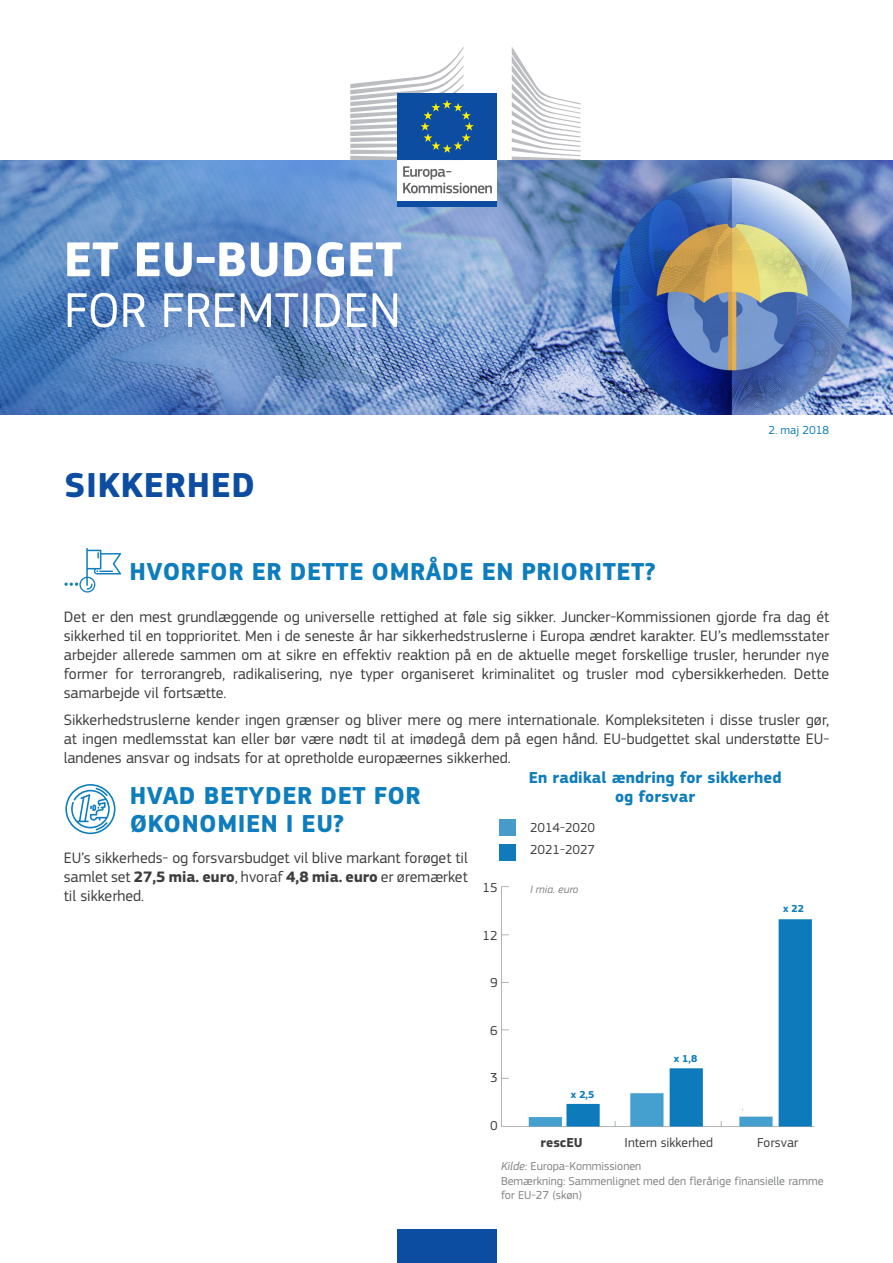
<style>
.page{position:relative;width:893px;height:1263px;background:#fff}
.page>*{position:absolute;margin:0;border:0;box-sizing:border-box;transform-origin:0 0}
.t1{font:50.7px "EC Square Sans Pro";color:#fff}
.t2{font:700 50.7px "EC Square Sans Pro";color:#fff}
.MainTitle{font:700 36px "EC Square Sans Pro";letter-spacing:.02em;color:#0d4da1}
.Sub-title_1{font:700 25.5px/28px "EC Square Sans Pro";letter-spacing:.02em;color:#0e7dbd}
.Graph_Title{font:700 16.5px/18.1px "EC Square Sans Pro";letter-spacing:.01em;color:#0e7dbd;text-align:center}
.Body_Text{font:15.75px/18.9px "EC Square Sans Pro";color:#3e3e3f;text-align:justify}
.fig_1_3{font:13.5px "EC Square Sans Pro";color:#3e3e3f}
.fig_1_4{font:13.5px "EC Square Sans Pro";color:#3e3e3f}
.legend{font:13.5px "EC Square Sans Pro";color:#3e3e3f}
.fig_1_3-2{font:700 13.5px "EC Square Sans Pro";color:#3e3e3f}
.fig_1_7{font:12px/14.4px "EC Square Sans Pro";color:#808285}
.fig_1_6{font:12px "EC Square Sans Pro";color:#808285}
.t3{font:12px "EC Square Sans Pro";color:#0e7dbd}
.fig_1_1{font:italic 11.1px "EC Square Sans Pro";color:#808285}
.fig_1_2{font:700 10.5px "EC Square Sans Pro";color:#0e7dbd}
.s1{font-weight:700}
.s2{font-style:italic}
</style>
<div class="page">
<img style="left:0;top:160px;width:893px;height:255px">
<img style="left:499px;top:835px;width:315px;height:292px">
<div style="left:499px;top:819px;width:17px;height:16px;background:#489acb"></div>
<div style="left:499px;top:844px;width:17px;height:16px;background:#107aba"></div>
<svg style="left:65px;top:784px;width:50px;height:50px"></svg>
<svg style="left:64px;top:548px;width:57px;height:44px"></svg>
<div style="left:397px;top:158px;width:100px;height:44px;background:#fff"></div>
<div style="left:397px;top:201px;width:100px;height:6px;background:#0d4da1"></div>
<svg style="left:512px;top:47px;width:69px;height:113px"></svg>
<div style="left:397px;top:94px;width:100px;height:66px;background:#0d4da1"></div>
<svg style="left:350px;top:47px;width:124px;height:113px"></svg>
<svg style="left:403px;top:166px;width:89px;height:27px"></svg>
<div style="left:397px;top:1229px;width:100px;height:34px;background:#0d4da1"></div>
<h1 class="t2" style="left:64px;top:229px;width:339px">ET EU-BUDGET</h1>
<h1 class="t1" style="left:64px;top:281px;width:338px">FOR FREMTIDEN</h1>
<p class="MainTitle" style="left:64px;top:463px;width:192px">SIKKERHED</p>
<p class="Sub-title_1" style="left:130px;top:559px;width:528px">HVORFOR ER DETTE OMRÅDE EN PRIORITET?</p>
<p class="t3" style="left:768px;top:423px;width:62px">2. maj 2018</p>
<p class="Body_Text" style="left:64px;top:607px;width:767px">Det er den mest grundlæggende og universelle rettighed at føle sig sikker. Juncker-Kommissionen gjorde fra dag ét sikkerhed til en topprioritet. Men i de seneste år har sikkerhedstruslerne i Europa ændret karakter. EU’s medlemsstater arbejder allerede sammen om at sikre en effektiv reaktion på en de aktuelle meget forskellige trusler, herunder nye former for terrorangreb, radikalisering, nye typer organiseret kriminalitet og trusler mod cybersikkerheden. Dette samarbejde vil fortsætte.</p>
<p class="Body_Text" style="left:64px;top:710px;width:767px">Sikkerhedstruslerne kender ingen grænser og bliver mere og mere internationale. Kompleksiteten i disse trusler gør, at ingen medlemsstat kan eller bør være nødt til at imødegå dem på egen hånd. EU-budgettet skal understøtte EU&shy;landenes ansvar og indsats for at opretholde europæernes sikkerhed.</p>
<p class="Sub-title_1" style="left:130px;top:782px;width:293px">HVAD BETYDER DET FOR<br>ØKONOMIEN I EU?</p>
<p class="Body_Text" style="left:64px;top:849px;width:405px">EU’s sikkerheds- og forsvarsbudget vil blive markant forøget til samlet set <span class="s1">27,5 mia. euro</span>, hvoraf <span class="s1">4,8 mia. euro</span> er øremærket til sikkerhed.</p>
<p class="Graph_Title" style="left:529px;top:769px;width:254px">En radikal ændring for sikkerhed og forsvar</p>
<p class="fig_1_4" style="left:530px;top:819px;width:67px">2014-2020</p>
<p class="fig_1_4" style="left:530px;top:842px;width:67px">2021-2027</p>
<p class="legend" style="left:482px;top:880px;width:17px">15</p>
<p class="legend" style="left:482px;top:927px;width:17px">12</p>
<p class="legend" style="left:490px;top:975px;width:9px">9</p>
<p class="legend" style="left:490px;top:1022px;width:9px">6</p>
<p class="legend" style="left:490px;top:1070px;width:9px">3</p>
<p class="legend" style="left:490px;top:1117px;width:9px">0</p>
<p class="fig_1_1" style="left:530px;top:883px;width:50px">I mia. euro</p>
<p class="fig_1_2" style="left:783px;top:903px;width:23px">x 22</p>
<p class="fig_1_2" style="left:674px;top:1052px;width:25px">x 1,8</p>
<p class="fig_1_2" style="left:571px;top:1088px;width:25px">x 2,5</p>
<p class="fig_1_3-2" style="left:541px;top:1134px;width:44px">rescEU</p>
<p class="fig_1_3" style="left:625px;top:1134px;width:90px">Intern sikkerhed</p>
<p class="fig_1_3" style="left:757px;top:1134px;width:43px">Forsvar</p>
<p class="fig_1_6" style="left:501px;top:1159px;width:142px"><span class="s2">Kilde:</span> Europa-Kommissionen</p>
<p class="fig_1_7" style="left:501px;top:1174px;width:324px">Bemærkning: Sammenlignet med den flerårige finansielle ramme for EU-27 (skøn)</p>
</div>
